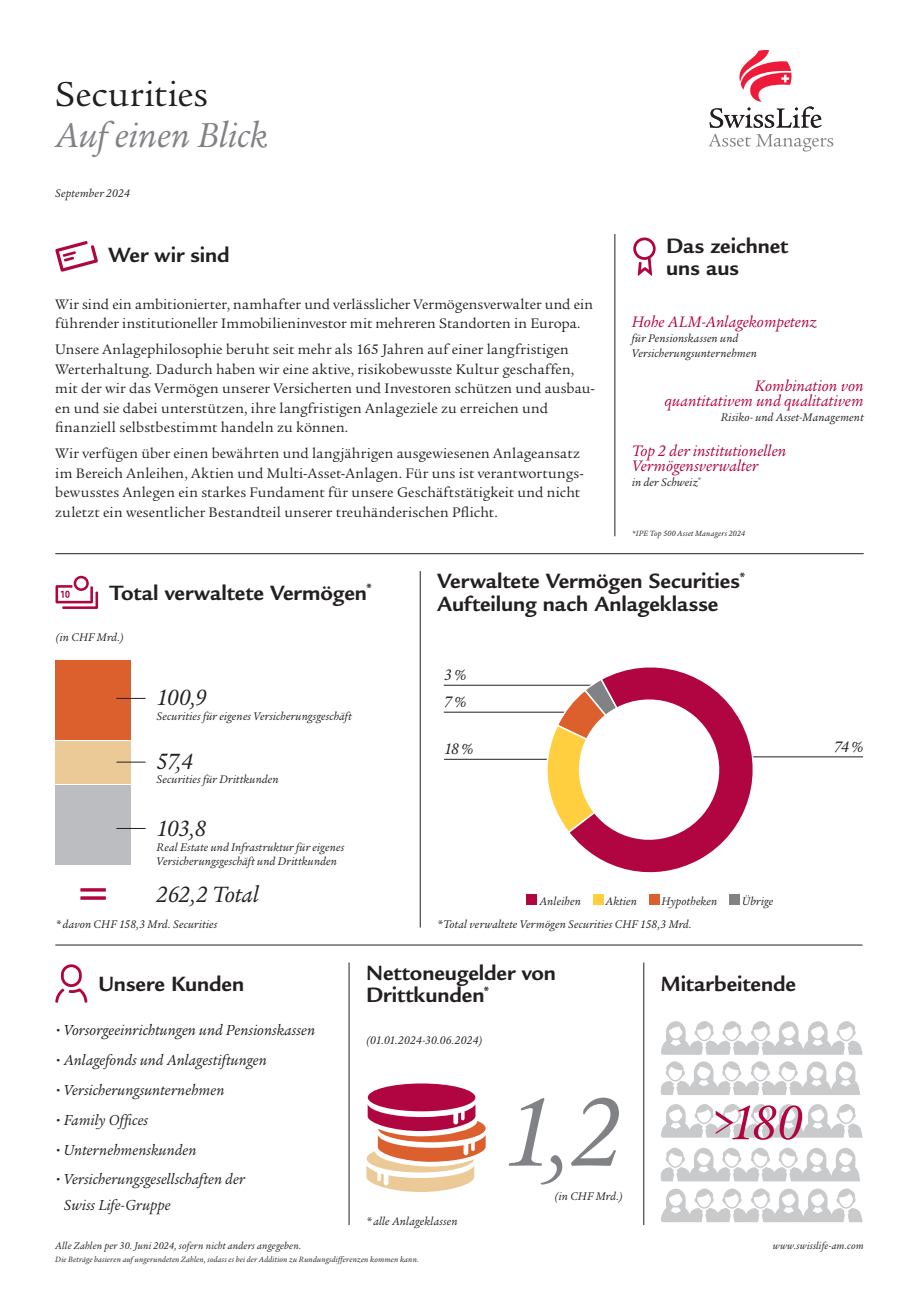
<style>
.page{position:relative;width:919px;height:1289px;background:#fff}
.page>*{position:absolute;margin:0;border:0;box-sizing:border-box;transform-origin:0 0}
.t1{font:italic 105px "Legacy Serif Std";color:#808285}
.t2{font:italic 52.5px "Legacy Serif Std";color:#b00540}
.t3{font:italic 37.5px "Legacy Serif Std";letter-spacing:-.005em;color:#808285}
.t4{font:37.5px "Legacy Serif Std";color:#231f20}
.t5{font:italic 24px "Legacy Serif Std";letter-spacing:-.015em;color:#231f20}
.t6{font:700 22.5px/22.5px "Legacy Sans Std";color:#231f20}
.t7{font:italic 16.5px/15px "Legacy Serif Std";letter-spacing:.005em;color:#b00540;text-align:right}
.t8{font:italic 16.5px "Legacy Serif Std";color:#231f20}
.t9{font:italic 15.75px/25.5px "Legacy Serif Std";letter-spacing:.005em;color:#231f20}
.t10{font:15px/19.5px "Legacy Serif Std";letter-spacing:.01em;color:#231f20}
.t11{font:italic 12px/15px "Legacy Serif Std";letter-spacing:.015em;color:#231f20}
.t12{font:italic 10.5px "Legacy Serif Std";letter-spacing:.015em;color:#231f20}
.t13{font:italic 8.25px "Legacy Serif Std";letter-spacing:.025em;color:#231f20}
.s1{font-size:24px}
</style>
<div class="page">
<div style="left:55px;top:741px;width:76px;height:42px;background:#ecca97"></div>
<div style="left:55px;top:660px;width:76px;height:79px;background:#db602e"></div>
<div style="left:55px;top:785px;width:76px;height:80px;background:#bcbdc0"></div>
<hr style="left:444px;top:759px;width:121px;height:1px;background:#231f20">
<hr style="left:443px;top:685px;width:152px;height:1px;background:#231f20">
<hr style="left:443px;top:712px;width:152px;height:1px;background:#231f20">
<hr style="left:744px;top:756px;width:119px;height:1px;background:#231f20">
<svg style="left:709px;top:50px;width:125px;height:102px"></svg>
<hr style="left:55px;top:553px;width:808px;height:1px;background:#231f20">
<hr style="left:55px;top:944px;width:807px;height:1px;background:#231f20">
<svg style="left:55px;top:241px;width:43px;height:31px"></svg>
<hr style="left:614px;top:234px;width:1px;height:302px;background:#231f20">
<hr style="left:420px;top:571px;width:1px;height:356px;background:#231f20">
<hr style="left:348px;top:962px;width:1px;height:262px;background:#231f20">
<hr style="left:643px;top:962px;width:1px;height:262px;background:#231f20">
<svg style="left:633px;top:237px;width:22px;height:39px"></svg>
<svg style="left:116px;top:698px;width:29px;height:1px"></svg>
<svg style="left:55px;top:575px;width:43px;height:34px"></svg>
<hr style="left:80px;top:888px;width:26px;height:3px;background:#b00540">
<hr style="left:80px;top:896px;width:26px;height:3px;background:#b00540">
<svg style="left:116px;top:828px;width:29px;height:1px"></svg>
<svg style="left:116px;top:761px;width:29px;height:1px"></svg>
<div style="left:368px;top:1083px;width:107px;height:28px;background:#b00540;border-radius:50%"></div>
<svg style="left:366px;top:1104px;width:119px;height:88px"></svg>
<svg style="left:661px;top:1104px;width:201px;height:33px"></svg>
<svg style="left:661px;top:1021px;width:201px;height:73px"></svg>
<svg style="left:661px;top:1147px;width:201px;height:75px"></svg>
<svg style="left:55px;top:964px;width:32px;height:38px"></svg>
<svg style="left:540px;top:667px;width:228px;height:206px"></svg>
<div style="left:527px;top:894px;width:10px;height:10px;background:#b00540"></div>
<div style="left:593px;top:894px;width:10px;height:10px;background:#ffcf3f"></div>
<div style="left:649px;top:894px;width:10px;height:10px;background:#db602e"></div>
<div style="left:729px;top:894px;width:10px;height:10px;background:#808285"></div>
<p class="t4" style="left:55px;top:73px;width:154px">Securities</p>
<p class="t3" style="left:55px;top:114px;width:214px">Auf einen Blick</p>
<p class="t11" style="left:55px;top:185px;width:76px">September 2024</p>
<p class="t6" style="left:108px;top:244px;width:123px">Wer wir sind</p>
<p class="t10" style="left:55px;top:294px;width:539px">Wir sind ein ambitionierter, namhafter und verlässlicher Vermögensverwalter und ein führender institutioneller Immobilieninvestor mit mehreren Standorten in Europa.</p>
<p class="t10" style="left:55px;top:340px;width:541px">Unsere Anlagephilosophie beruht seit mehr als 165 Jahren auf einer langfristigen Werterhaltung. Dadurch haben wir eine aktive, risikobewusste Kultur geschaffen, mit der wir das Vermögen unserer Versicherten und Investoren schützen und ausbau&shy;en und sie dabei unterstützen, ihre langfristigen Anlageziele zu erreichen und finanziell selbstbestimmt handeln zu können.</p>
<p class="t10" style="left:55px;top:444px;width:530px">Wir verfügen über einen bewährten und langjährigen ausgewiesenen Anlageansatz im Bereich Anleihen, Aktien und Multi-Asset-Anlagen. Für uns ist verantwortungs&shy;bewusstes Anlegen ein starkes Fundament für unsere Geschäftstätigkeit und nicht zuletzt ein wesentlicher Bestandteil unserer treuhänderischen Pflicht.</p>
<p class="t6" style="left:666px;top:234px;width:123px">Das zeichnet uns aus</p>
<p class="t7" style="left:632px;top:314px;width:186px">Hohe ALM-Anlagekompetenz</p>
<p class="t11" style="left:632px;top:330px;width:127px">für Pensionskassen und<br>Versicherungsunternehmen</p>
<p class="t7" style="left:664px;top:379px;width:201px">Kombination von quantitativem und qualitativem</p>
<p class="t11" style="left:720px;top:410px;width:144px">Risiko- und Asset-Management</p>
<p class="t7" style="left:632px;top:443px;width:156px;text-align:left">Top 2 der institutionellen<br>Vermögensverwalter</p>
<p class="t11" style="left:632px;top:475px;width:70px">in der Schweiz<sup>*</sup></p>
<p class="t13" style="left:632px;top:529px;width:115px">*IPE Top 500 Asset Managers 2024</p>
<p class="t6" style="left:110px;top:581px;width:264px">Total verwaltete Vermögen<sup>*</sup></p>
<p class="t11" style="left:55px;top:629px;width:70px">(in CHF Mrd.)</p>
<p class="t5" style="left:157px;top:684px;width:52px">100,9</p>
<p class="t11" style="left:157px;top:708px;width:197px">Securities für eigenes Versicherungsgeschäft</p>
<p class="t5" style="left:157px;top:747px;width:38px">57,4</p>
<p class="t11" style="left:157px;top:771px;width:124px">Securities für Drittkunden</p>
<p class="t5" style="left:157px;top:815px;width:51px">103,8</p>
<p class="t11" style="left:157px;top:840px;width:189px;line-height:14.4px">Real Estate und Infrastruktur für eigenes<br>Versicherungsgeschäft und Drittkunden</p>
<p class="t5" style="left:157px;top:880px;width:104px">262,2 Total</p>
<p class="t6" style="left:437px;top:570px;width:310px">Verwaltete Vermögen Securities<sup>*</sup></p>
<p class="t6" style="left:437px;top:592px;width:282px">Aufteilung nach Anlageklasse</p>
<p class="t8" style="left:444px;top:665px;width:24px">3%</p>
<p class="t8" style="left:444px;top:692px;width:24px">7%</p>
<p class="t8" style="left:444px;top:739px;width:31px">18%</p>
<p class="t8" style="left:834px;top:738px;width:31px">74%</p>
<p class="t11" style="left:539px;top:893px;width:43px">Anleihen</p>
<p class="t11" style="left:605px;top:893px;width:33px">Aktien</p>
<p class="t11" style="left:661px;top:893px;width:57px">Hypotheken</p>
<p class="t11" style="left:742px;top:893px;width:33px">Übrige</p>
<p class="t11" style="left:55px;top:916px;width:163px">* davon CHF 158,3 Mrd. Securities</p>
<p class="t11" style="left:437px;top:916px;width:256px">*Total verwaltete Vermögen Securities CHF 158,3 Mrd.</p>
<p class="t6" style="left:98px;top:972px;width:148px">Unsere Kunden</p>
<p class="t9" style="left:55px;top:1017px;width:261px"><span class="s1">•</span> Vorsorgeeinrichtungen und Pensionskassen</p>
<p class="t9" style="left:55px;top:1047px;width:213px"><span class="s1">•</span> Anlagefonds und Anlagestiftungen</p>
<p class="t9" style="left:55px;top:1077px;width:171px"><span class="s1">•</span> Versicherungsunternehmen</p>
<p class="t9" style="left:55px;top:1107px;width:94px"><span class="s1">•</span> Family Offices</p>
<p class="t9" style="left:55px;top:1136px;width:143px"><span class="s1">•</span> Unternehmenskunden</p>
<p class="t9" style="left:64px;top:1166px;width:183px;text-indent:-8px"><span class="s1">•</span> Versicherungsgesellschaften der<br>Swiss Life-Gruppe</p>
<p class="t12" style="left:55px;top:1239px;width:247px">Alle Zahlen per 30. Juni 2024, sofern nicht anders angegeben.</p>
<p class="t6" style="left:366px;top:961px;width:191px">Nettoneugelder von</p>
<p class="t6" style="left:366px;top:983px;width:126px">Drittkunden<sup>*</sup></p>
<p class="t11" style="left:366px;top:1033px;width:118px">(01.01.2024-30.06.2024)</p>
<p class="t11" style="left:366px;top:1213px;width:93px">*alle Anlageklassen</p>
<p class="t1" style="left:503px;top:1072px;width:121px">1,2</p>
<p class="t11" style="left:554px;top:1188px;width:70px">(in CHF Mrd.)</p>
<p class="t13" style="left:55px;top:1254px;width:365px">Die Beträge basieren auf ungerundeten Zahlen, sodass es bei der Addition zu Rundungsdifferenzen kommen kann.</p>
<p class="t6" style="left:660px;top:972px;width:137px">Mitarbeitende</p>
<p class="t2" style="left:709px;top:1092px;width:94px">&gt;180</p>
<p class="t12" style="left:772px;top:1239px;width:92px">www.swisslife-am.com</p>
</div>
